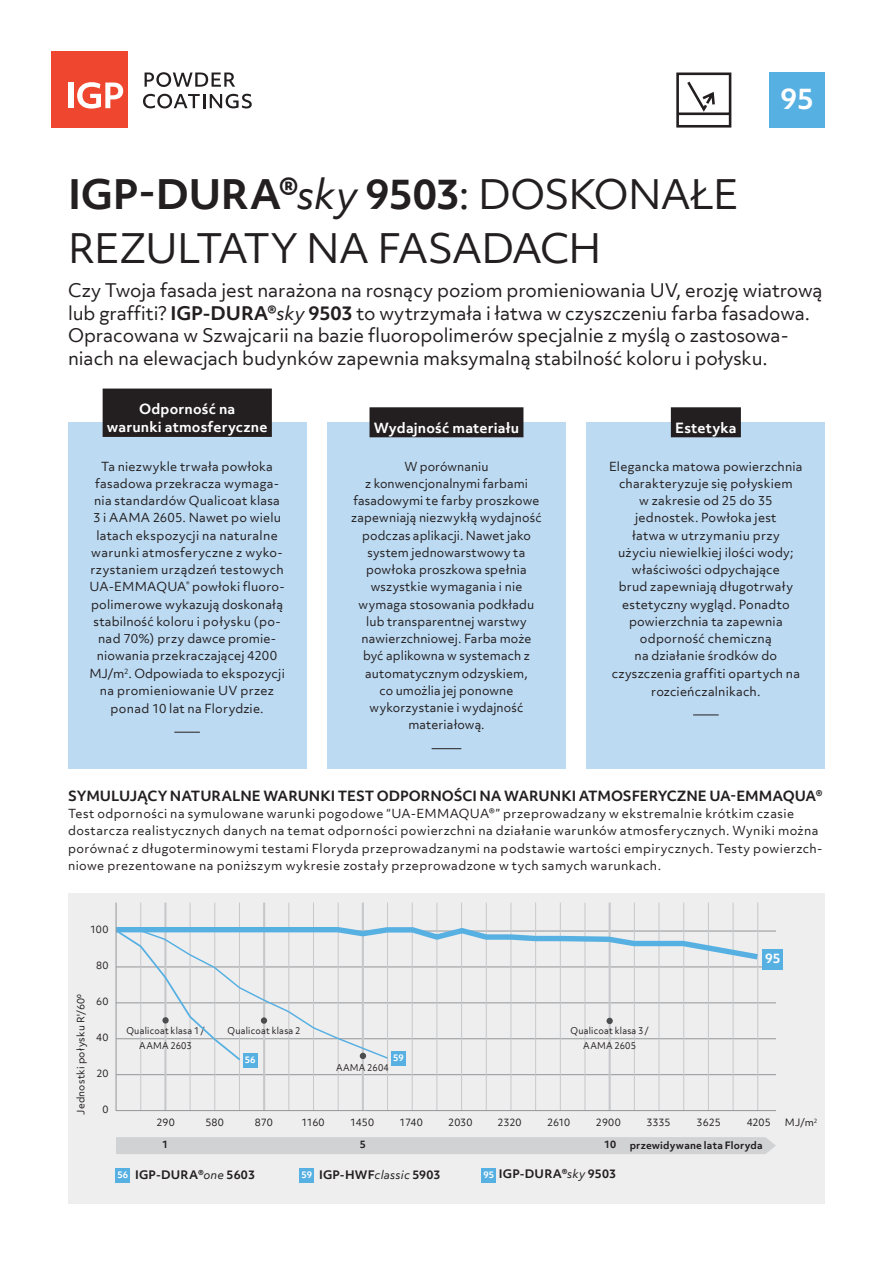
<style>
.page{position:relative;width:893px;height:1263px;background:#fff}
.page>*{position:absolute;margin:0;border:0;box-sizing:border-box;transform-origin:0 0}
.t1{font:39px/54px "Objektiv Mk 3";letter-spacing:-.04em;color:#231f20}
.t2{font:700 27px "Objektiv Mk 3";color:#fff}
.t3{font:18px/22.5px "Objektiv Mk 3";letter-spacing:-.005em;color:#231f20}
.t4{font:700 13.5px "Objektiv Mk 3";letter-spacing:-.005em;color:#231f20}
.t5{font:700 13.5px/18px "Objektiv Mk 3";letter-spacing:.015em;color:#fff;text-align:center}
.t6{font:700 12.3px "Objektiv Mk 3";color:#fff}
.t7{font:12px/17.2px "Objektiv Mk 3";letter-spacing:.02em;color:#231f20;text-align:center}
.t8{font:700 11.25px "Objektiv Mk 3";letter-spacing:.02em;color:#231f20}
.t9{font:9.75px "Objektiv Mk 3";letter-spacing:.015em;color:#231f20}
.t10{font:700 9.75px "Objektiv Mk 3";letter-spacing:.02em;color:#231f20}
.t11{font:9px/15px "Objektiv Mk 3";letter-spacing:.025em;color:#231f20;text-align:center;scale:.95 1}
.t12{font:700 8.7px "Objektiv Mk 3";color:#fff}
.s1{font-weight:700}
.s2{font-style:italic}
.s3{font-size:8.7px;color:#fff}
.s4{font-weight:400;font-style:italic}
</style>
<div class="page">
<svg style="left:676px;top:72px;width:55px;height:56px"></svg>
<div style="left:68px;top:893px;width:757px;height:310px;background:#eeeeef"></div>
<div style="left:116px;top:1137px;width:660px;height:17px;background:#d1d2d4"></div>
<hr style="left:116px;top:1074px;width:660px;height:1px;background:#939598">
<hr style="left:116px;top:1038px;width:660px;height:1px;background:#939598">
<hr style="left:116px;top:1002px;width:660px;height:1px;background:#939598">
<hr style="left:116px;top:931px;width:660px;height:1px;background:#939598">
<hr style="left:164px;top:902px;width:2px;height:209px;background:#c7c8ca">
<hr style="left:214px;top:902px;width:1px;height:209px;background:#c7c8ca">
<hr style="left:263px;top:902px;width:2px;height:209px;background:#c7c8ca">
<hr style="left:313px;top:902px;width:1px;height:209px;background:#c7c8ca">
<hr style="left:362px;top:902px;width:2px;height:209px;background:#c7c8ca">
<hr style="left:412px;top:902px;width:1px;height:209px;background:#c7c8ca">
<hr style="left:461px;top:902px;width:1px;height:209px;background:#c7c8ca">
<hr style="left:511px;top:902px;width:1px;height:209px;background:#c7c8ca">
<hr style="left:560px;top:902px;width:1px;height:209px;background:#c7c8ca">
<hr style="left:609px;top:902px;width:2px;height:209px;background:#c7c8ca">
<hr style="left:659px;top:902px;width:1px;height:209px;background:#c7c8ca">
<hr style="left:708px;top:902px;width:1px;height:209px;background:#c7c8ca">
<hr style="left:757px;top:902px;width:1px;height:209px;background:#c7c8ca">
<div style="left:243px;top:1053px;width:14px;height:14px;background:#57b0e2"></div>
<div style="left:391px;top:1052px;width:15px;height:14px;background:#57b0e2"></div>
<div style="left:762px;top:949px;width:21px;height:21px;background:#57b0e2"></div>
<hr style="left:140px;top:902px;width:1px;height:209px;background:#c7c8ca">
<hr style="left:190px;top:902px;width:1px;height:209px;background:#c7c8ca">
<hr style="left:239px;top:902px;width:1px;height:209px;background:#c7c8ca">
<hr style="left:288px;top:902px;width:1px;height:209px;background:#c7c8ca">
<hr style="left:338px;top:902px;width:1px;height:209px;background:#c7c8ca">
<hr style="left:387px;top:902px;width:1px;height:209px;background:#c7c8ca">
<hr style="left:437px;top:902px;width:1px;height:209px;background:#c7c8ca">
<hr style="left:486px;top:902px;width:1px;height:209px;background:#c7c8ca">
<hr style="left:535px;top:902px;width:1px;height:209px;background:#c7c8ca">
<hr style="left:585px;top:902px;width:1px;height:209px;background:#c7c8ca">
<hr style="left:634px;top:902px;width:1px;height:209px;background:#c7c8ca">
<hr style="left:683px;top:902px;width:1px;height:209px;background:#c7c8ca">
<hr style="left:733px;top:902px;width:1px;height:209px;background:#c7c8ca">
<hr style="left:116px;top:1110px;width:660px;height:1px;background:#939598">
<svg style="left:115px;top:924px;width:649px;height:138px"></svg>
<hr style="left:116px;top:902px;width:1px;height:209px;background:#939598">
<div style="left:116px;top:1168px;width:14px;height:14px;background:#57b0e2"></div>
<div style="left:300px;top:1168px;width:14px;height:14px;background:#57b0e2"></div>
<div style="left:482px;top:1168px;width:14px;height:14px;background:#57b0e2"></div>
<div style="left:770px;top:72px;width:55px;height:56px;background:#57b0e2"></div>
<div style="left:51px;top:51px;width:76px;height:77px;background:#ef472f"></div>
<svg style="left:145px;top:72px;width:90px;height:15px"></svg>
<svg style="left:143px;top:94px;width:109px;height:14px"></svg>
<div style="left:68px;top:83px;width:5px;height:25px;background:#fff"></div>
<svg style="left:77px;top:82px;width:46px;height:27px"></svg>
<div style="left:68px;top:423px;width:238px;height:346px;background:#bcdaf2"></div>
<svg style="left:174px;top:732px;width:26px;height:1px"></svg>
<div style="left:103px;top:389px;width:169px;height:48px;background:#231f20"></div>
<div style="left:327px;top:423px;width:239px;height:346px;background:#bcdaf2"></div>
<svg style="left:432px;top:748px;width:29px;height:1px"></svg>
<div style="left:369px;top:407px;width:154px;height:30px;background:#231f20"></div>
<div style="left:587px;top:423px;width:238px;height:346px;background:#bcdaf2"></div>
<svg style="left:693px;top:715px;width:26px;height:1px"></svg>
<div style="left:671px;top:407px;width:70px;height:30px;background:#231f20"></div>
<h2 class="t2" style="left:781px;top:80px;width:35px">95</h2>
<h1 class="t1" style="left:68px;top:167px;width:672px"><span class="s1">IGP-DURA®</span><span class="s2">sky</span> <span class="s1">9503</span>: DOSKONAŁE<br>REZULTATY NA FASADACH</h1>
<p class="t3" style="left:68px;top:279px;width:756px">Czy Twoja fasada jest narażona na rosnący poziom promieniowania UV, erozję wiatrową lub graffiti? <span class="s1">IGP-DURA®</span><span class="s2">sky</span> <span class="s1">9503</span> to wytrzymała i łatwa w czyszczeniu farba fasadowa.<br>Opracowana w Szwajcarii na bazie fluoropolimerów specjalnie z myślą o zastosowa&shy;niach na elewacjach budynków zapewnia maksymalną stabilność koloru i połysku.</p>
<p class="t5" style="left:107px;top:400px;width:162px">Odporność na<br>warunki atmosferyczne</p>
<p class="t7" style="left:89px;top:457px;width:197px">Ta niezwykle trwała powłoka fasadowa przekracza wymaga&shy;nia standardów Qualicoat klasa<br>3 i AAMA 2605. Nawet po wielu latach ekspozycji na naturalne warunki atmosferyczne z wyko&shy;rzystaniem urządzeń testowych<br>UA-EMMAQUA<sup>®</sup> powłoki fluoro&shy;polimerowe wykazują doskonałą stabilność koloru i połysku (po&shy;nad 70%) przy dawce promie&shy;niowania przekraczającej 4200<br>MJ/m<sup>2</sup>. Odpowiada to ekspozycji na promieniowanie UV przez ponad 10 lat na Florydzie.</p>
<p class="t5" style="left:374px;top:418px;width:147px">Wydajność materiału</p>
<p class="t7" style="left:351px;top:457px;width:192px">W porównaniu<br>z konwencjonalnymi farbami fasadowymi te farby proszkowe zapewniają niezwykłą wydajność podczas aplikacji. Nawet jako system jednowarstwowy ta powłoka proszkowa spełnia wszystkie wymagania i nie wymaga stosowania podkładu lub transparentnej warstwy nawierzchniowej. Farba może być aplikowna w systemach z automatycznym odzyskiem,<br>co umożlia jej ponowne wykorzystanie i wydajność materiałową.</p>
<p class="t5" style="left:675px;top:418px;width:63px">Estetyka</p>
<p class="t7" style="left:609px;top:457px;width:195px">Elegancka matowa powierzchnia charakteryzuje się połyskiem<br>w zakresie od 25 do 35 jednostek. Powłoka jest<br>łatwa w utrzymaniu przy<br>użyciu niewielkiej ilości wody; właściwości odpychające<br>brud zapewniają długotrwały estetyczny wygląd. Ponadto powierzchnia ta zapewnia odporność chemiczną<br>na działanie środków do czyszczenia graffiti opartych na rozcieńczalnikach.</p>
<p class="t4" style="left:68px;top:786px;width:756px">SYMULUJĄCY NATURALNE WARUNKI TEST ODPORNOŚCI NA WARUNKI ATMOSFERYCZNE UA-EMMAQUA®</p>
<p class="t7" style="left:68px;top:805px;width:756px;text-align:left">Test odporności na symulowane warunki pogodowe “UA-EMMAQUA®” przeprowadzany w ekstremalnie krótkim czasie dostarcza realistycznych danych na temat odporności powierzchni na działanie warunków atmosferycznych. Wyniki można porównać z długoterminowymi testami Floryda przeprowadzanymi na podstawie wartości empirycznych. Testy powierzch&shy;niowe prezentowane na poniższym wykresie zostały przeprowadzone w tych samych warunkach.</p>
<p class="t9" style="left:90px;top:923px;width:20px">100</p>
<p class="t9" style="left:96px;top:959px;width:14px">80</p>
<p class="t9" style="left:96px;top:995px;width:14px">60</p>
<p class="t9" style="left:96px;top:1031px;width:14px">40</p>
<p class="t9" style="left:96px;top:1067px;width:14px">20</p>
<p class="t9" style="left:102px;top:1103px;width:8px">0</p>
<p class="t9" style="left:74px;top:1115px;width:123px;rotate:-90deg">Jednostki połysku R'/600</p>
<p class="t11" style="left:126px;top:1023px;width:84px">Qualicoat klasa 1/<br>AAMA 2603</p>
<p class="t11" style="left:227px;top:1023px;width:78px">Qualicoat klasa 2</p>
<p class="t12" style="left:245px;top:1053px;width:12px">56</p>
<p class="t12" style="left:393px;top:1052px;width:12px">59</p>
<p class="t11" style="left:336px;top:1060px;width:57px">AAMA 2604</p>
<p class="t11" style="left:570px;top:1023px;width:84px">Qualicoat klasa 3/<br>AAMA 2605</p>
<p class="t6" style="left:765px;top:950px;width:17px">95</p>
<p class="t9" style="left:156px;top:1116px;width:20px">290</p>
<p class="t9" style="left:205px;top:1116px;width:20px">580</p>
<p class="t9" style="left:255px;top:1116px;width:19px">870</p>
<p class="t9" style="left:301px;top:1116px;width:25px">1160</p>
<p class="t9" style="left:350px;top:1116px;width:25px">1450</p>
<p class="t9" style="left:400px;top:1116px;width:25px">1740</p>
<p class="t9" style="left:448px;top:1116px;width:26px">2030</p>
<p class="t9" style="left:497px;top:1116px;width:26px">2320</p>
<p class="t9" style="left:547px;top:1116px;width:25px">2610</p>
<p class="t9" style="left:596px;top:1116px;width:26px">2900</p>
<p class="t9" style="left:647px;top:1116px;width:25px">3335</p>
<p class="t9" style="left:697px;top:1116px;width:26px">3625</p>
<p class="t9" style="left:747px;top:1116px;width:26px">4205</p>
<p class="t10" style="left:162px;top:1137px;width:8px">1</p>
<p class="t10" style="left:360px;top:1137px;width:8px">5</p>
<p class="t10" style="left:604px;top:1137px;width:14px">10</p>
<p class="t8" style="left:117px;top:1167px;width:139px"><span class="s3">56</span> IGP-DURA®<span class="s4">one</span> 5603</p>
<p class="t8" style="left:302px;top:1167px;width:141px"><span class="s3">59</span> IGP-HWF<span class="s4">classic</span> 5903</p>
<p class="t8" style="left:483px;top:1166px;width:134px"><span class="s3">95</span> IGP-DURA®<span class="s4">sky</span> 9503</p>
<p class="t10" style="left:630px;top:1138px;width:134px">przewidywane lata Floryda</p>
<p class="t9" style="left:785px;top:1116px;width:34px">MJ/m<sup>2</sup></p>
</div>
